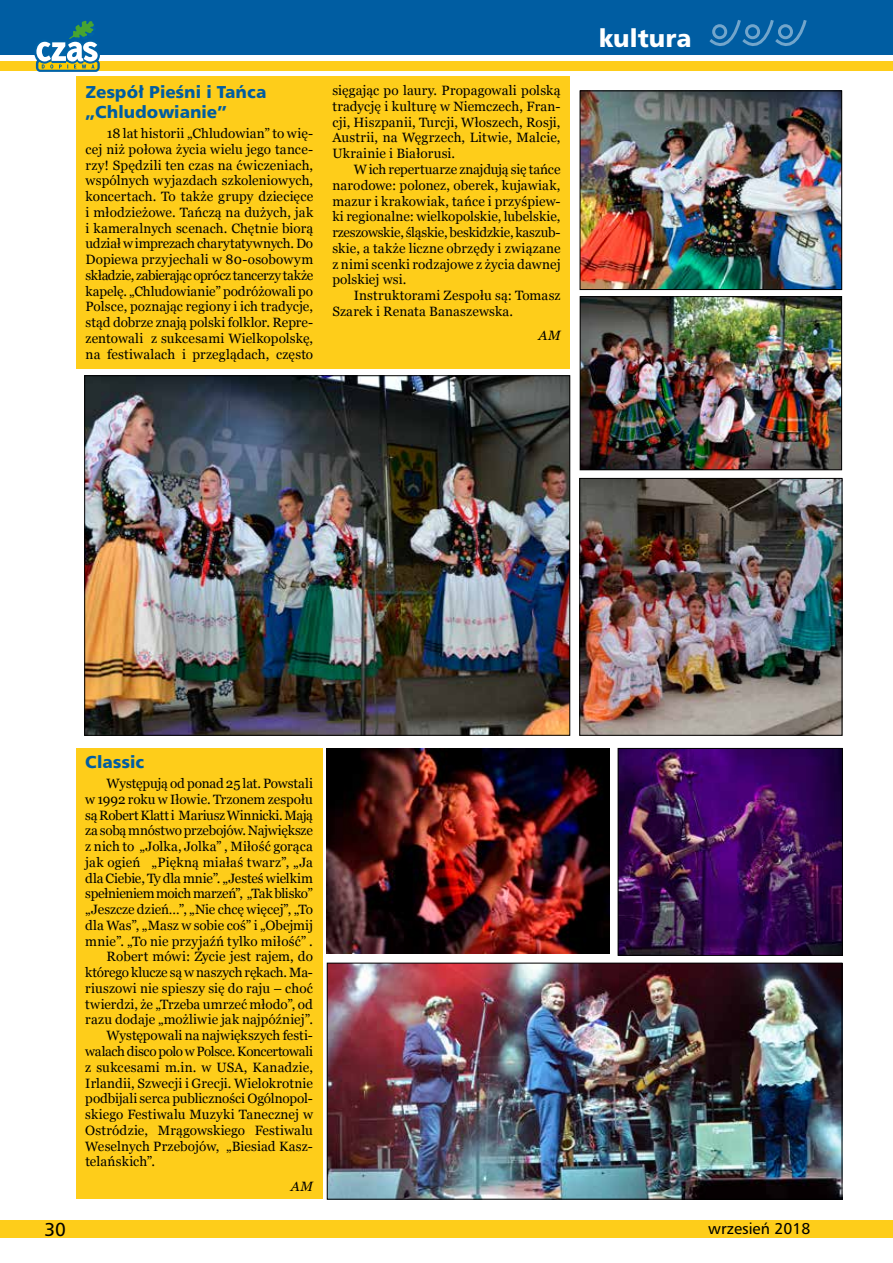
<style>
.page{position:relative;width:893px;height:1263px;background:#fff}
.page>*{position:absolute;margin:0;border:0;box-sizing:border-box;transform-origin:0 0}
.t1{font:24px "Humnst 777 Blk PL";color:#fff}
.t2{font:18px "Humnst 777 PL";color:#000}
.t3{font:16.5px/19.8px "Humnst 777 Blk PL";color:#005da2}
.t4{font:15px "Humnst 777 PL";color:#000}
.t5{font:13.5px/15.8px "Georgia";color:#000;text-align:justify}
.t6{font:13.5px "Georgia";letter-spacing:-.025em;color:#000}
.t7{font:13.5px "Georgia";letter-spacing:-.02em;color:#000}
.t8{font:italic 13.5px "Georgia";color:#000}
</style>
<div class="page">
<div style="left:0;top:0;width:893px;height:55px;background:#005da2"></div>
<div style="left:77px;top:748px;width:246px;height:451px;background:#fecd1a"></div>
<div style="left:77px;top:77px;width:493px;height:292px;background:#fecd1a"></div>
<svg style="left:709px;top:20px;width:98px;height:26px"></svg>
<img style="left:86px;top:377px;width:482px;height:357px">
<img style="left:582px;top:93px;width:258px;height:195px">
<div style="left:580px;top:91px;width:262px;height:199px;border:1px solid #000"></div>
<img style="left:582px;top:298px;width:258px;height:170px">
<div style="left:580px;top:296px;width:262px;height:174px;border:1px solid #000"></div>
<img style="left:581px;top:480px;width:259px;height:254px">
<div style="left:579px;top:478px;width:263px;height:258px;border:1px solid #000"></div>
<img style="left:329px;top:965px;width:511px;height:232px">
<div style="left:327px;top:963px;width:515px;height:236px;border:1px solid #000"></div>
<img style="left:327px;top:748px;width:282px;height:206px">
<img style="left:620px;top:750px;width:221px;height:204px">
<div style="left:618px;top:748px;width:225px;height:208px;border:1px solid #000"></div>
<div style="left:0;top:1220px;width:893px;height:17px;background:#fecd1a"></div>
<div style="left:0;top:61px;width:893px;height:9px;background:#fecd1a"></div>
<svg style="left:34px;top:21px;width:68px;height:51px"></svg>
<p class="t3" style="left:86px;top:82px;width:182px">Zespół Pieśni i Tańca „Chludowianie”</p>
<p class="t5" style="left:86px;top:126px;width:229px;text-indent:21px">18 lat historii „Chludowian” to wię&shy;cej niż połowa życia wielu jego tance&shy;rzy! Spędzili ten czas na ćwiczeniach, wspólnych wyjazdach szkoleniowych, koncertach. To także grupy dziecięce i młodzieżowe. Tańczą na dużych, jak i kameralnych scenach. Chętnie biorą udział w imprezach charytatywnych. Do Dopiewa przyjechali w 80-osobowym składzie, zabierając oprócz tancerzy także kapelę. „Chludowianie” podróżowali po Polsce, poznając regiony i ich tradycje, stąd dobrze znają polski folklor. Repre&shy;zentowali z sukcesami Wielkopolskę, na festiwalach i przeglądach, często</p>
<p class="t5" style="left:332px;top:83px;width:230px">sięgając po laury. Propagowali polską tradycję i kulturę w Niemczech, Fran&shy;cji, Hiszpanii, Turcji, Włoszech, Rosji, Austrii, na Węgrzech, Litwie, Malcie, Ukrainie i Białorusi.</p>
<p class="t5" style="left:332px;top:162px;width:230px;text-indent:21px">W ich repertuarze znajdują się tańce narodowe: polonez, oberek, kujawiak, mazur i krakowiak, tańce i przyśpiew&shy;ki regionalne: wielkopolskie, lubelskie, rzeszowskie, śląskie, beskidzkie, kaszub&shy;skie, a także liczne obrzędy i związane z nimi scenki rodzajowe z życia dawnej polskiej wsi.</p>
<p class="t5" style="left:332px;top:288px;width:230px;text-indent:21px">Instruktorami Zespołu są: Tomasz<br>Szarek i Renata Banaszewska.</p>
<p class="t8" style="left:538px;top:327px;width:24px">AM</p>
<h1 class="t1" style="left:599px;top:22px;width:94px">kultura</h1>
<p class="t3" style="left:85px;top:752px;width:61px">Classic</p>
<p class="t5" style="left:107px;top:776px;width:208px">Występują od ponad 25 lat. Powstali</p>
<p class="t5" style="left:85px;top:792px;width:229px">w 1992 roku w Iłowie. Trzonem zespołu</p>
<p class="t6" style="left:85px;top:807px;width:229px">są Robert Klatt i Mariusz Winnicki. Mają</p>
<p class="t7" style="left:85px;top:822px;width:229px">za sobą mnóstwo przebojów. Największe</p>
<p class="t5" style="left:85px;top:839px;width:229px">z nich to „Jolka, Jolka” , Miłość gorąca</p>
<p class="t5" style="left:85px;top:855px;width:229px">jak ogień „Piękną miałaś twarz”, „Ja</p>
<p class="t5" style="left:85px;top:870px;width:229px">dla Ciebie, Ty dla mnie”. „Jesteś wielkim</p>
<p class="t6" style="left:85px;top:886px;width:229px">spełnieniem moich marzeń”, „Tak blisko”</p>
<p class="t5" style="left:85px;top:902px;width:229px">„Jeszcze dzień…”, „Nie chcę więcej”, „To</p>
<p class="t5" style="left:85px;top:918px;width:229px">dla Was”, „Masz w sobie coś” i „Obejmij</p>
<p class="t5" style="left:85px;top:933px;width:229px">mnie”. „To nie przyjaźń tylko miłość” .</p>
<p class="t5" style="left:107px;top:949px;width:208px">Robert mówi: Życie jest rajem, do</p>
<p class="t5" style="left:85px;top:965px;width:229px">którego klucze są w naszych rękach. Ma-</p>
<p class="t5" style="left:85px;top:981px;width:229px">riuszowi nie spieszy się do raju – choć</p>
<p class="t5" style="left:85px;top:996px;width:229px">twierdzi, że „Trzeba umrzeć młodo”, od</p>
<p class="t5" style="left:85px;top:1012px;width:229px">razu dodaje „możliwie jak najpóźniej”.</p>
<p class="t5" style="left:107px;top:1028px;width:208px">Występowali na największych festi-</p>
<p class="t6" style="left:85px;top:1043px;width:229px">walach disco polo w Polsce. Koncertowali</p>
<p class="t5" style="left:85px;top:1059px;width:229px">z sukcesami m.in. w USA, Kanadzie,</p>
<p class="t5" style="left:85px;top:1075px;width:229px">Irlandii, Szwecji i Grecji. Wielokrotnie</p>
<p class="t5" style="left:85px;top:1091px;width:229px">podbijali serca publiczności Ogólnopol-</p>
<p class="t5" style="left:85px;top:1107px;width:229px">skiego Festiwalu Muzyki Tanecznej w</p>
<p class="t5" style="left:85px;top:1122px;width:229px">Ostródzie, Mrągowskiego Festiwalu</p>
<p class="t5" style="left:85px;top:1138px;width:229px">Weselnych Przebojów, „Biesiad Kasz-</p>
<p class="t5" style="left:85px;top:1154px;width:71px">telańskich”.</p>
<p class="t8" style="left:291px;top:1177px;width:24px">AM</p>
<h2 class="t2" style="left:44px;top:1217px;width:23px">30</h2>
<p class="t4" style="left:708px;top:1219px;width:104px">wrzesień 2018</p>
</div>
